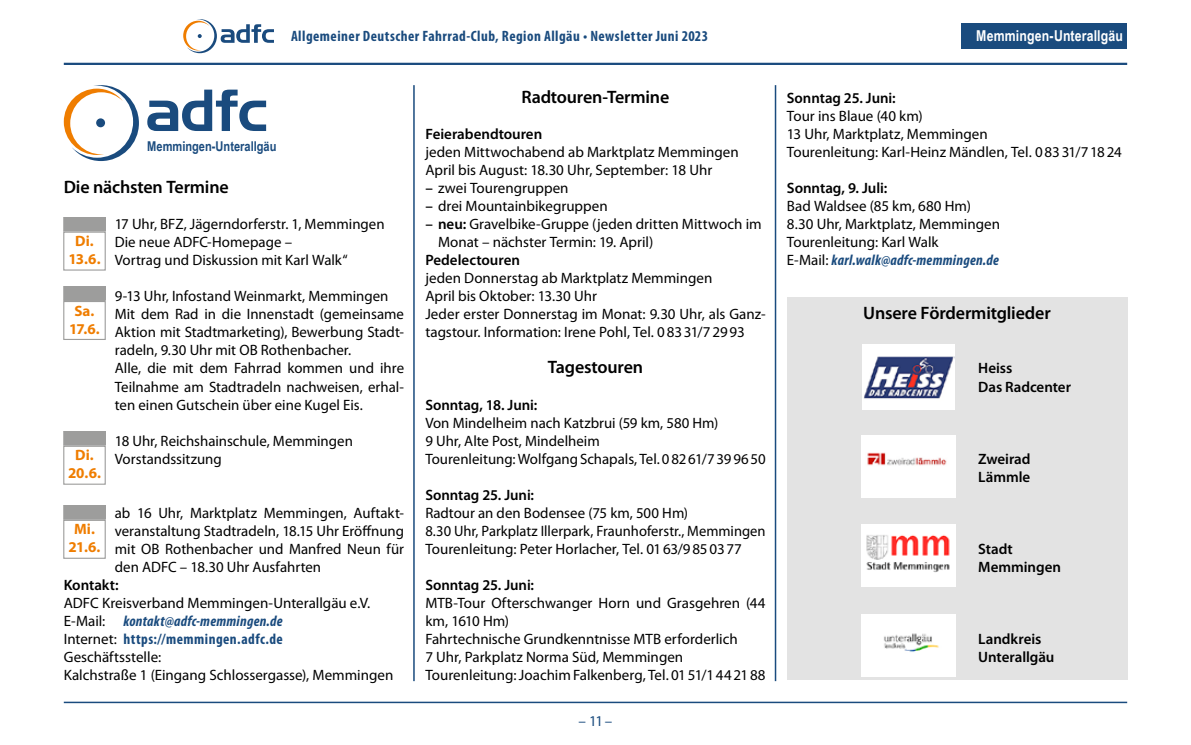
<style>
.page{position:relative;width:1191px;height:745px;background:#fff}
.page>*{position:absolute;margin:0;border:0;box-sizing:border-box;transform-origin:0 0}
.t1{font:600 18px "Myriad Pro";letter-spacing:-.01em;color:#000}
.t2{font:15px/18px "Myriad Pro";color:#000}
.t3{font:600 15px/18px "Myriad Pro";letter-spacing:-.005em;color:#000}
.t4{font:700 condensed 15px "Myriad Pro";letter-spacing:.03em;color:#1a4b7e}
.t5{font:700 15px/18px "Myriad Pro";letter-spacing:.005em;color:#ef7d00;text-align:center}
.t6{font:700 15px "Arial Narrow";letter-spacing:.01em;color:#fff}
.t7{font:15px "Myriad Pro";color:#1a4b7e}
.t8{font:700 13.5px "Arial Narrow";color:#1a4b7e}
.s1{font-weight:700;font-style:italic;font-stretch:condensed;color:#1a4b7e}
.s2{font-weight:700;font-stretch:condensed;color:#1a4b7e}
.s3{font-weight:600}
</style>
<div class="page">
<hr style="left:64px;top:63px;width:1063px;height:2px;background:#1a4b7e">
<hr style="left:64px;top:701px;width:1063px;height:1px;background:#1a4b7e">
<svg style="left:183px;top:19px;width:91px;height:34px"></svg>
<hr style="left:413px;top:85px;width:2px;height:595px;background:#1a4b7e">
<hr style="left:774px;top:85px;width:2px;height:595px;background:#1a4b7e">
<div style="left:787px;top:297px;width:340px;height:382px;background:#e3e3e3"></div>
<img style="left:862px;top:344px;width:92px;height:65px">
<img style="left:861px;top:614px;width:94px;height:61px">
<img style="left:861px;top:524px;width:94px;height:62px">
<img style="left:861px;top:435px;width:94px;height:62px">
<div style="left:64px;top:217px;width:41px;height:14px;background:#9d9d9c"></div>
<div style="left:64px;top:231px;width:42px;height:39px;border:1px solid #9d9d9c"></div>
<div style="left:64px;top:286px;width:41px;height:14px;background:#9d9d9c"></div>
<div style="left:64px;top:286px;width:42px;height:15px;border:1px solid #9d9d9c"></div>
<div style="left:64px;top:301px;width:42px;height:39px;border:1px solid #9d9d9c"></div>
<div style="left:64px;top:431px;width:41px;height:14px;background:#9d9d9c"></div>
<div style="left:64px;top:445px;width:42px;height:39px;border:1px solid #9d9d9c"></div>
<div style="left:64px;top:505px;width:41px;height:14px;background:#9d9d9c"></div>
<div style="left:64px;top:519px;width:42px;height:39px;border:1px solid #9d9d9c"></div>
<div style="left:961px;top:23px;width:166px;height:26px;background:#1a4b7e"></div>
<svg style="left:147px;top:90px;width:119px;height:41px"></svg>
<svg style="left:64px;top:85px;width:75px;height:76px"></svg>
<div style="left:96px;top:118px;width:9px;height:9px;background:#1a4b7e;border-radius:50%"></div>
<p class="t4" style="left:291px;top:27px;width:418px">Allgemeiner Deutscher Fahrrad-Club, Region Allgäu • Newsletter Juni 2023</p>
<p class="t8" style="left:147px;top:136px;width:131px">Memmingen-Unterallgäu</p>
<p class="t1" style="left:64px;top:176px;width:166px">Die nächsten Termine</p>
<p class="t2" style="left:115px;top:215px;width:271px">17 Uhr, BFZ, Jägerndorferstr. 1, Memmingen<br>Die neue ADFC-Homepage –<br>Vortrag und Diskussion mit Karl Walk“</p>
<p class="t2" style="left:115px;top:287px;width:291px">9-13 Uhr, Infostand Weinmarkt, Memmingen Mit dem Rad in die Innenstadt (gemeinsame Aktion mit Stadtmarketing), Bewerbung Stadt&shy;radeln, 9.30 Uhr mit OB Rothenbacher.<br>Alle, die mit dem Fahrrad kommen und ihre Teilnahme am Stadtradeln nachweisen, erhal&shy;ten einen Gutschein über eine Kugel Eis.</p>
<p class="t2" style="left:115px;top:431px;width:240px">18 Uhr, Reichshainschule, Memmingen<br>Vorstandssitzung</p>
<p class="t5" style="left:68px;top:231px;width:34px">Di.<br>13.6.</p>
<p class="t5" style="left:69px;top:301px;width:32px">Sa.<br>17.6.</p>
<p class="t5" style="left:68px;top:445px;width:35px">Di.<br>20.6.</p>
<p class="t5" style="left:69px;top:519px;width:33px">Mi.<br>21.6.</p>
<p class="t2" style="left:115px;top:503px;width:291px;text-align:justify">ab 16 Uhr, Marktplatz Memmingen, Auftakt&shy;veranstaltung Stadtradeln, 18.15 Uhr Eröffnung mit OB Rothenbacher und Manfred Neun für den ADFC – 18.30 Uhr Ausfahrten</p>
<p class="t3" style="left:64px;top:575px;width:56px">Kontakt:</p>
<p class="t2" style="left:64px;top:593px;width:331px">ADFC Kreisverband Memmingen-Unterallgäu e.V.<br>E-Mail: <span class="s1">kontakt@adfc-memmingen.de<br></span>Internet: <span class="s2">https://memmingen.adfc.de<br></span>Geschäftsstelle:<br>Kalchstraße 1 (Eingang Schlossergasse), Memmingen</p>
<p class="t1" style="left:521px;top:86px;width:149px">Radtouren-Termine</p>
<p class="t3" style="left:425px;top:125px;width:118px">Feierabendtouren</p>
<p class="t2" style="left:425px;top:143px;width:315px">jeden Mittwochabend ab Marktplatz Memmingen<br>April bis August: 18.30 Uhr, September: 18 Uhr</p>
<p class="t2" style="left:425px;top:179px;width:145px"><span class="s3">–</span> zwei Tourengruppen</p>
<p class="t2" style="left:425px;top:197px;width:184px"><span class="s3">–</span> drei Mountainbikegruppen</p>
<p class="t2" style="left:438px;top:215px;width:325px;text-indent:-13px"><span class="s3">– neu:</span> Gravelbike-Gruppe (jeden dritten Mittwoch im<br>Monat – nächster Termin: 19. April)</p>
<p class="t3" style="left:425px;top:251px;width:96px">Pedelectouren</p>
<p class="t2" style="left:425px;top:269px;width:342px">jeden Donnerstag ab Marktplatz Memmingen<br>April bis Oktober: 13.30 Uhr<br>Jeder erster Donnerstag im Monat: 9.30 Uhr, als Ganz&shy;tagstour. Information: Irene Pohl, Tel. 08331/72993</p>
<p class="t1" style="left:548px;top:356px;width:97px">Tagestouren</p>
<p class="t3" style="left:425px;top:395px;width:113px">Sonntag, 18. Juni:</p>
<p class="t2" style="left:425px;top:413px;width:342px">Von Mindelheim nach Katzbrui (59 km, 580 Hm)<br>9 Uhr, Alte Post, Mindelheim<br>Tourenleitung: Wolfgang Schapals, Tel. 08261/7399650</p>
<p class="t3" style="left:425px;top:485px;width:110px">Sonntag 25. Juni:</p>
<p class="t2" style="left:425px;top:503px;width:342px">Radtour an den Bodensee (75 km, 500 Hm)<br>8.30 Uhr, Parkplatz Illerpark, Fraunhoferstr., Memmingen<br>Tourenleitung: Peter Horlacher, Tel. 0163/9850377</p>
<p class="t3" style="left:425px;top:575px;width:110px">Sonntag 25. Juni:</p>
<p class="t2" style="left:425px;top:593px;width:342px">MTB-Tour Ofterschwanger Horn und Grasgehren (44 km, 1610 Hm)<br>Fahrtechnische Grundkenntnisse MTB erforderlich<br>7 Uhr, Parkplatz Norma Süd, Memmingen Tourenleitung: Joachim Falkenberg, Tel. 0151/1442188</p>
<p class="t7" style="left:578px;top:711px;width:35px">– 11–</p>
<p class="t6" style="left:976px;top:24px;width:148px">Memmingen-Unterallgäu</p>
<p class="t3" style="left:787px;top:89px;width:110px">Sonntag 25. Juni:</p>
<p class="t2" style="left:787px;top:107px;width:336px">Tour ins Blaue (40 km)<br>13 Uhr, Marktplatz, Memmingen<br>Tourenleitung: Karl-Heinz Mändlen, Tel. 08331/71824</p>
<p class="t3" style="left:787px;top:179px;width:102px">Sonntag, 9. Juli:</p>
<p class="t2" style="left:787px;top:197px;width:215px">Bad Waldsee (85 km, 680 Hm)<br>8.30 Uhr, Marktplatz, Memmingen<br>Tourenleitung: Karl Walk<br>E-Mail: <span class="s1">karl.walk@adfc-memmingen.de</span></p>
<p class="t1" style="left:863px;top:302px;width:189px">Unsere Fördermitglieder</p>
<p class="t3" style="left:978px;top:359px;width:94px">Heiss<br>Das Radcenter</p>
<p class="t3" style="left:978px;top:449px;width:54px">Zweirad<br>Lämmle</p>
<p class="t3" style="left:978px;top:539px;width:84px">Stadt<br>Memmingen</p>
<p class="t3" style="left:978px;top:629px;width:78px">Landkreis<br>Unterallgäu</p>
</div>
